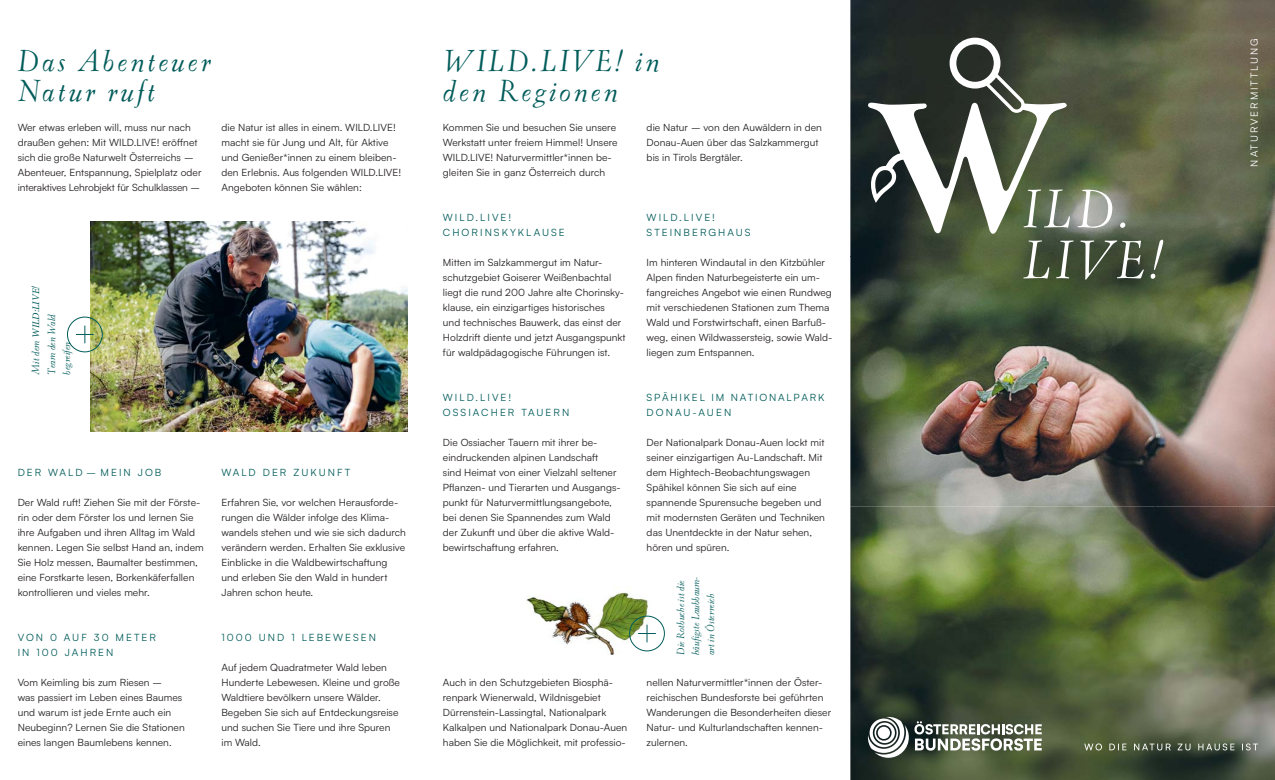
<style>
.page{position:relative;width:1275px;height:780px;background:#fff}
.page>*{position:absolute;margin:0;border:0;box-sizing:border-box;transform-origin:0 0}
.t1{font:italic 51px/51px "Oneleigh Pro";letter-spacing:.09em;color:#fff}
.t2{font:italic 28.75px/30px "Oneleigh Pro";letter-spacing:.09em;color:#005c5a}
.t3{font:10px/15px "Satoshi";letter-spacing:.005em;color:#231f20}
.t4{font:10px/15px "Satoshi";letter-spacing:.2em;color:#005c5a}
.t5{font:italic 10px/15px "Oneleigh Pro";color:#005c5a}
.t6{font:10px/15px "Satoshi";letter-spacing:.18em;color:#005c5a}
.t7{font:italic 10px "Minion Pro";color:#005c5a}
.t8{font:10px "Satoshi";letter-spacing:.2em;color:#fff}
.s1{font-family:"Oneleigh Pro"}
</style>
<div class="page">
<img style="left:90px;top:221px;width:317px;height:210px">
<div style="left:67px;top:317px;width:36px;height:35px;border:1px solid #005c5a;border-radius:50%"></div>
<svg style="left:76px;top:326px;width:17px;height:17px"></svg>
<img style="left:526px;top:592px;width:124px;height:63px">
<div style="left:629px;top:616px;width:36px;height:35px;border:1px solid #005c5a;border-radius:50%"></div>
<svg style="left:638px;top:625px;width:18px;height:17px"></svg>
<img style="left:850px;top:0;width:305px;height:506px">
<img style="left:1155px;top:227px;width:120px;height:279px">
<img style="left:850px;top:506px;width:425px;height:274px">
<svg style="left:1084px;top:743px;width:174px;height:7px"></svg>
<svg style="left:868px;top:717px;width:174px;height:41px"></svg>
<img style="left:1150px;top:0;width:125px;height:227px">
<svg style="left:868px;top:38px;width:199px;height:196px"></svg>
<h2 class="t2" style="left:18px;top:49px;width:195px">Das Abenteuer<br>Natur ruft</h2>
<h2 class="t2" style="left:443px;top:49px;width:218px">WILD.LIVE! in den Regionen</h2>
<p class="t3" style="left:18px;top:121px;width:185px">Wer etwas erleben will, muss nur nach draußen gehen: Mit WILD.LIVE! eröffnet sich die große Naturwelt Österreichs – Abenteuer, Entspannung, Spielplatz oder interaktives Lehrobjekt für Schulklassen –</p>
<p class="t3" style="left:443px;top:121px;width:176px">Kommen Sie und besuchen Sie unsere Werkstatt unter freiem Himmel! Unsere WILD.LIVE! Naturvermittler*innen be&shy;gleiten Sie in ganz Österreich durch</p>
<p class="t3" style="left:221px;top:121px;width:181px">die Natur ist alles in einem. WILD.LIVE! macht sie für Jung und Alt, für Aktive und Genießer*innen zu einem bleiben&shy;den Erlebnis. Aus folgenden WILD.LIVE!<br>Angeboten können Sie wählen:</p>
<p class="t3" style="left:647px;top:121px;width:177px">die Natur – von den Auwäldern in den<br>Donau-Auen über das Salzkammergut bis in Tirols Bergtäler.</p>
<p class="t7" style="left:29px;top:375px;width:91px;rotate:-90deg"><span class="s1">Mit dem</span> WILD:LIVE<span class="s1">!</span></p>
<p class="t5" style="left:45px;top:375px;width:62px;rotate:-90deg">Team den Wald begreifen</p>
<p class="t4" style="left:18px;top:466px;width:145px">DER WALD – MEIN JOB</p>
<p class="t3" style="left:18px;top:496px;width:187px">Der Wald ruft! Ziehen Sie mit der Förste&shy;rin oder dem Förster los und lernen Sie ihre Aufgaben und ihren Alltag im Wald kennen. Legen Sie selbst Hand an, indem Sie Holz messen, Baumalter bestimmen, eine Forstkarte lesen, Borkenkäferfallen kontrollieren und vieles mehr.</p>
<p class="t4" style="left:18px;top:631px;width:140px">VON 0 AUF 30 METER<br>IN 100 JAHREN</p>
<p class="t3" style="left:18px;top:676px;width:169px">Vom Keimling bis zum Riesen –<br>was passiert im Leben eines Baumes und warum ist jede Ernte auch ein<br>Neubeginn? Lernen Sie die Stationen eines langen Baumlebens kennen.</p>
<p class="t4" style="left:221px;top:466px;width:130px">WALD DER ZUKUNFT</p>
<p class="t3" style="left:221px;top:496px;width:186px">Erfahren Sie, vor welchen Herausforde&shy;rungen die Wälder infolge des Klima&shy;wandels stehen und wie sie sich dadurch verändern werden. Erhalten Sie exklusive Einblicke in die Waldbewirtschaftung und erleben Sie den Wald in hundert Jahren schon heute.</p>
<p class="t4" style="left:221px;top:631px;width:156px">1000 UND 1 LEBEWESEN</p>
<p class="t3" style="left:221px;top:661px;width:180px">Auf jedem Quadratmeter Wald leben<br>Hunderte Lebewesen. Kleine und große<br>Waldtiere bevölkern unsere Wälder.<br>Begeben Sie sich auf Entdeckungsreise und suchen Sie Tiere und ihre Spuren im Wald.</p>
<p class="t4" style="left:443px;top:211px;width:123px">WILD.LIVE!<br>CHORINSKYKLAUSE</p>
<p class="t3" style="left:443px;top:256px;width:184px">Mitten im Salzkammergut im Natur&shy;schutzgebiet Goiserer Weißenbachtal liegt die rund 200 Jahre alte Chorinsky&shy;klause, ein einzigartiges historisches<br>und technisches Bauwerk, das einst der Holzdrift diente und jetzt Ausgangspunkt für waldpädagogische Führungen ist.</p>
<p class="t4" style="left:443px;top:391px;width:128px">WILD.LIVE!<br>OSSIACHER TAUERN</p>
<p class="t3" style="left:443px;top:436px;width:179px">Die Ossiacher Tauern mit ihrer be&shy;eindruckenden alpinen Landschaft<br>sind Heimat von einer Vielzahl seltener Pflanzen- und Tierarten und Ausgangs&shy;punkt für Naturvermittlungsangebote, bei denen Sie Spannendes zum Wald der Zukunft und über die aktive Wald&shy;bewirtschaftung erfahren.</p>
<p class="t4" style="left:647px;top:211px;width:106px">WILD.LIVE!<br>STEINBERGHAUS</p>
<p class="t3" style="left:647px;top:256px;width:187px">Im hinteren Windautal in den Kitzbühler Alpen finden Naturbegeisterte ein um&shy;fangreiches Angebot wie einen Rundweg mit verschiedenen Stationen zum Thema Wald und Forstwirtschaft, einen Barfuß&shy;weg, einen Wildwassersteig, sowie Wald&shy;liegen zum Entspannen.</p>
<p class="t6" style="left:647px;top:391px;width:179px">SPÄHIKEL IM NATIONALPARK<br>DONAU-AUEN</p>
<p class="t3" style="left:647px;top:436px;width:180px">Der Nationalpark Donau-Auen lockt mit seiner einzigartigen Au-Landschaft. Mit dem Hightech-Beobachtungswagen Spähikel können Sie sich auf eine spannende Spurensuche begeben und mit modernsten Geräten und Techniken das Unentdeckte in der Natur sehen, hören und spüren.</p>
<p class="t5" style="left:674px;top:655px;width:80px;rotate:-90deg">Die Rotbuche ist die häufigste Laubbaum&shy;art in Österreich</p>
<p class="t3" style="left:443px;top:676px;width:186px">Auch in den Schutzgebieten Biosphä&shy;renpark Wienerwald, Wildnisgebiet Dürrenstein-Lassingtal, Nationalpark Kalkalpen und Nationalpark Donau-Auen haben Sie die Möglichkeit, mit professio-</p>
<p class="t3" style="left:647px;top:676px;width:186px">nellen Naturvermittler*innen der Öster&shy;reichischen Bundesforste bei geführten Wanderungen die Besonderheiten dieser Natur- und Kulturlandschaften kennen&shy;zulernen.</p>
<h1 class="t1" style="left:1022px;top:188px;width:143px">ILD.<br>LIVE!</h1>
<p class="t8" style="left:1251px;top:167px;width:130px;rotate:-90deg">NATURVERMITTLUNG</p>
</div>
